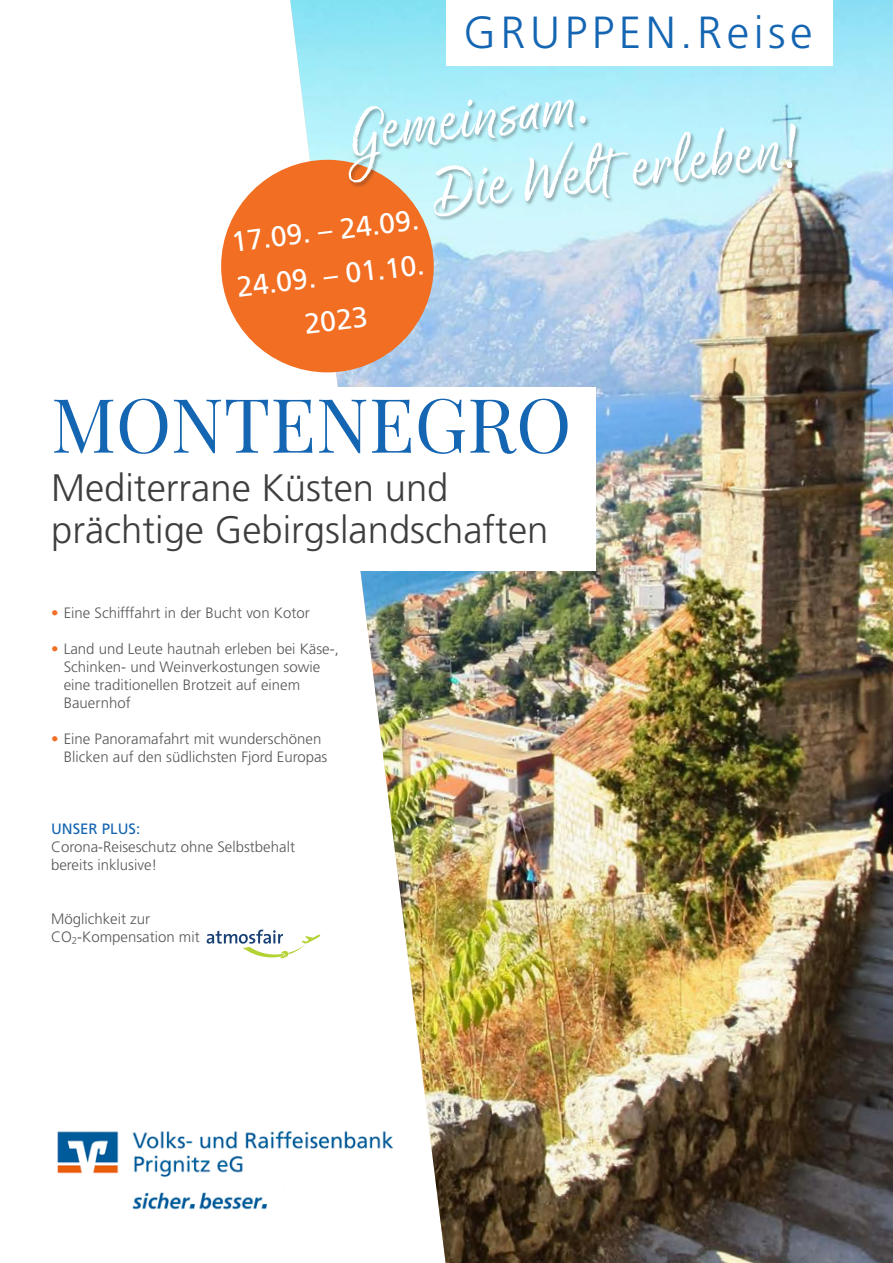
<style>
.page{position:relative;width:893px;height:1263px;background:#fff}
.page>*{position:absolute;margin:0;border:0;box-sizing:border-box;transform-origin:0 0}
.Ziel_Titel{font:75px "Playfair Display";color:#1465b2}
.Schreibschrift{font:70.5px "Good Karma";color:#fff}
.t1{font:300 45px "Frutiger LT Pro";letter-spacing:.1em;color:#1465b2}
.Subheadline_Titel{font:300 38.25px/42px "Frutiger LT Pro";color:#3e3e3f}
.Datum_Button{font:28.5px "Frutiger LT Pro";color:#fff}
.Fließtext10_12{font:300 15px/18px "Frutiger LT Pro";color:#57585a}
.Aufzählung_punkte_Ti{font:15px "Frutiger LT Pro";color:#1465b2}
.s1{color:#f16e22}
</style>
<div class="page">
<img style="left:290px;top:0;width:603px;height:1263px">
<div style="left:51px;top:387px;width:544px;height:184px;background:#fff"></div>
<div style="left:51px;top:1122px;width:349px;height:96px;background:#fff"></div>
<img style="left:57px;top:1131px;width:336px;height:79px">
<div style="left:221px;top:160px;width:213px;height:212px;background:#f16e22;border-radius:50%"></div>
<div style="left:348px;top:98px;width:453px;height:123px;background:#231f20;opacity:.35"></div>
<svg style="left:207px;top:930px;width:113px;height:28px"></svg>
<div style="left:446px;top:0;width:387px;height:65px;background:#fff"></div>
<p class="t1" style="left:464px;top:6px;width:351px">GRUPPEN.Reise</p>
<p class="Schreibschrift" style="left:343px;top:91px;width:244px;rotate:-7deg">Gemeinsam.</p>
<p class="Schreibschrift" style="left:427px;top:151px;width:370px;rotate:-7deg">Die Welt erleben!</p>
<p class="Datum_Button" style="left:230px;top:226px;width:190px;rotate:-7deg">17.09. – 24.09.</p>
<p class="Datum_Button" style="left:235px;top:270px;width:190px;rotate:-7deg">24.09. – 01.10.</p>
<p class="Datum_Button" style="left:303px;top:307px;width:65px;rotate:-7deg">2023</p>
<p class="Ziel_Titel" style="left:51px;top:366px;width:522px">MONTENEGRO</p>
<p class="Subheadline_Titel" style="left:51px;top:467px;width:499px">Mediterrane Küsten und prächtige Gebirgslandschaften</p>
<p class="Fließtext10_12" style="left:51px;top:603px;width:260px"><span class="s1">•</span> Eine Schifffahrt in der Bucht von Kotor</p>
<p class="Fließtext10_12" style="left:64px;top:639px;width:277px;text-indent:-13px"><span class="s1">•</span> Land und Leute hautnah erleben bei Käse-, Schinken- und Weinverkostungen sowie eine traditionellen Brotzeit auf einem Bauernhof</p>
<p class="Fließtext10_12" style="left:64px;top:729px;width:265px;text-indent:-13px"><span class="s1">•</span> Eine Panoramafahrt mit wunderschönen<br>Blicken auf den südlichsten Fjord Europas</p>
<p class="Aufzählung_punkte_Ti" style="left:51px;top:820px;width:91px">UNSER PLUS:</p>
<p class="Fließtext10_12" style="left:51px;top:837px;width:245px">Corona-Reiseschutz ohne Selbstbehalt bereits inklusive!</p>
<p class="Fließtext10_12" style="left:51px;top:909px;width:101px">Möglichkeit zur</p>
<p class="Fließtext10_12" style="left:51px;top:927px;width:150px">CO<sub>2</sub>-Kompensation mit</p>
</div>
